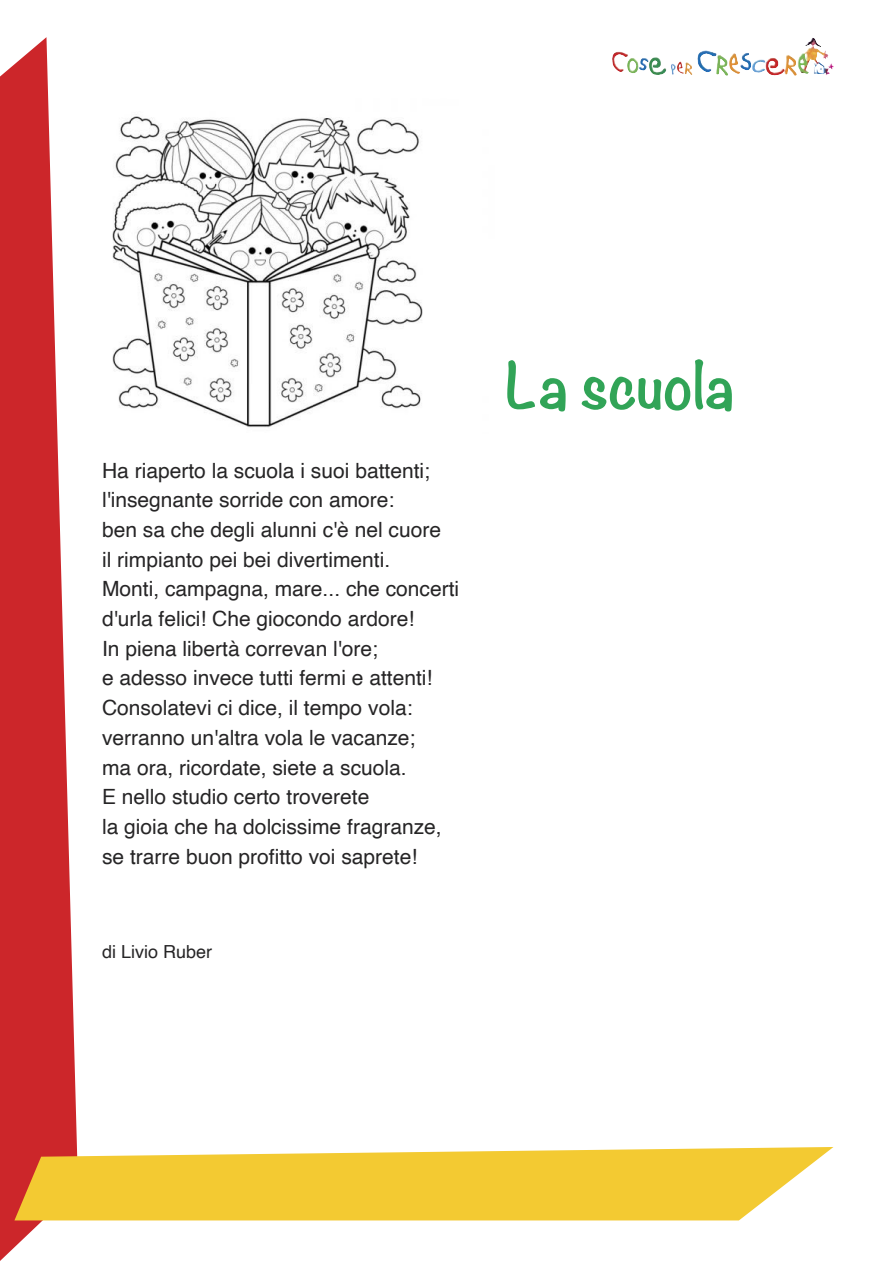
<style>
.page{position:relative;width:893px;height:1263px;background:#fff}
.page>*{position:absolute;margin:0;border:0;box-sizing:border-box;transform-origin:0 0}
.t1{font:700 57px "Noteworthy";color:#31a457}
.t2{font:21px/29.7px "Helvetica";color:#262526}
.t3{font:18px "Helvetica";color:#262526}
</style>
<div class="page">
<svg style="left:0;top:37px;width:78px;height:1224px;fill:#cc262a"></svg>
<svg style="left:14px;top:1147px;width:819px;height:73px;background:#f3cb48"></svg>
<img style="left:813px;top:44px;width:15px;height:18px">
<img style="left:112px;top:116px;width:311px;height:312px">
<p class="t2" style="left:102px;top:457px;width:359px">Ha riaperto la scuola i suoi battenti; l'insegnante sorride con amore:<br>ben sa che degli alunni c'è nel cuore<br>il rimpianto pei bei divertimenti.<br>Monti, campagna, mare... che concerti d'urla felici! Che giocondo ardore!<br>In piena libertà correvan l'ore;<br>e adesso invece tutti fermi e attenti!<br>Consolatevi ci dice, il tempo vola: verranno un'altra vola le vacanze;<br>ma ora, ricordate, siete a scuola.<br>E nello studio certo troverete<br>la gioia che ha dolcissime fragranze, se trarre buon profitto voi saprete!</p>
<p class="t3" style="left:102px;top:945px;width:112px">di Livio Ruber</p>
<h1 class="t1" style="left:505px;top:355px;width:231px">La scuola</h1>
</div>
